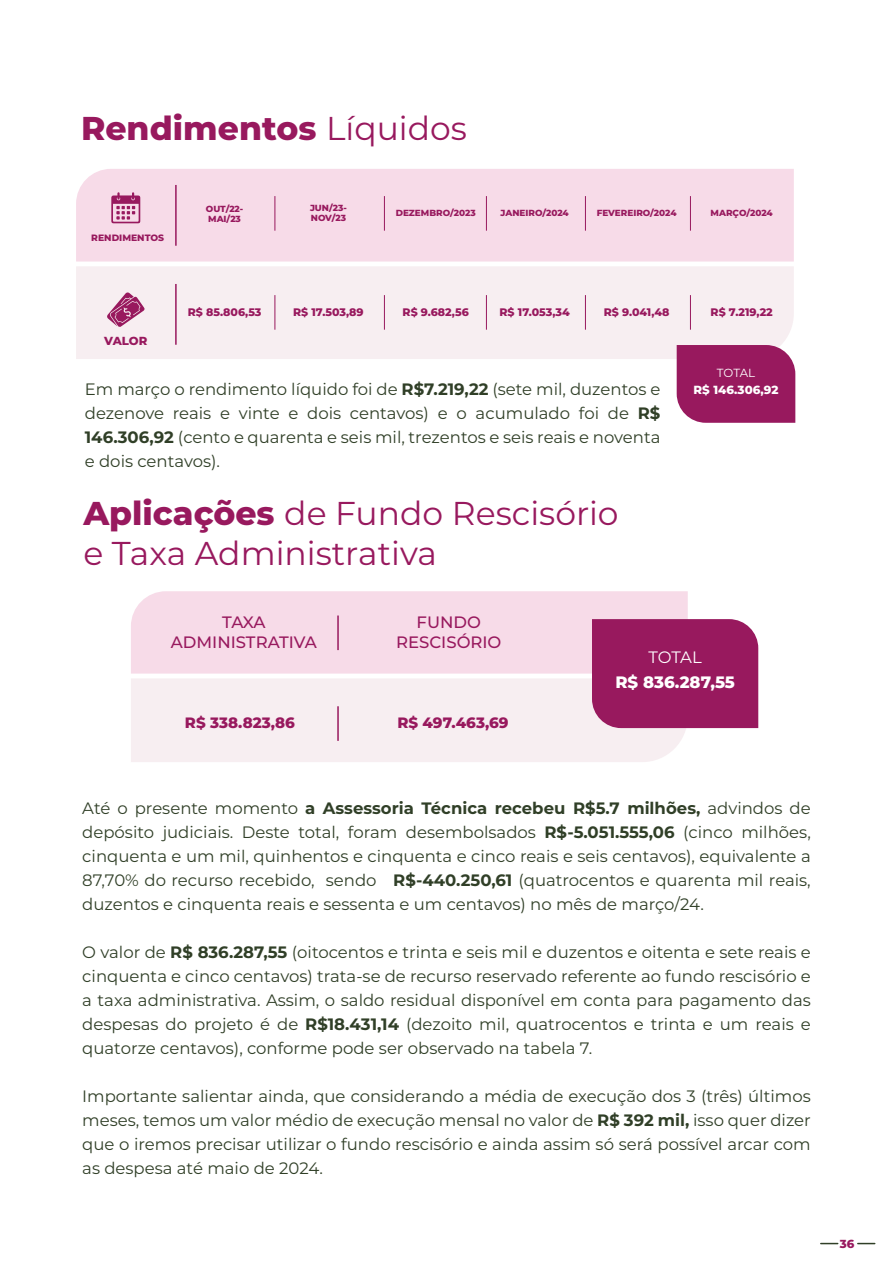
<style>
.page{position:relative;width:893px;height:1263px;background:#fff}
.page>*{position:absolute;margin:0;border:0;box-sizing:border-box;transform-origin:0 0}
.t1{font:33px/39.6px "Montserrat";color:#98195e}
.t2{font:800 33px "Montserrat";color:#98195e}
.t3{font:16.5px/24px "Montserrat";color:#303f27;text-align:justify}
.t4{font:500 16.5px/19.8px "Montserrat";color:#98195e;text-align:center}
.t5{font:800 16.5px "Montserrat";color:#fff}
.t6{font:16.5px "Montserrat";letter-spacing:-.01em;color:#fff}
.t7{font:800 15px "Montserrat";color:#98195e}
.t8{font:800 11.7px "Montserrat";color:#fff}
.t9{font:800 11.7px "Montserrat";color:#98195e}
.t10{font:11.7px "Montserrat";letter-spacing:-.01em;color:#fff}
.t11{font:800 10.95px "Montserrat";color:#98195e}
.t12{font:800 9.15px "Montserrat";color:#98195e}
.t13{font:800 8.85px/10.6px "Montserrat";color:#98195e}
.s1{font-weight:400}
.s2{font-weight:700}
.s3{font-weight:800}
</style>
<div class="page">
<div style="left:131px;top:591px;width:557px;height:83px;background:#f7dbe8"></div>
<div style="left:131px;top:679px;width:557px;height:83px;background:#f7eef1"></div>
<div style="left:592px;top:619px;width:166px;height:109px;background:#98195e"></div>
<hr style="left:337px;top:615px;width:2px;height:35px;background:#98195e">
<hr style="left:337px;top:706px;width:2px;height:35px;background:#98195e">
<div style="left:76px;top:169px;width:718px;height:92px;background:#f7dbe8"></div>
<div style="left:76px;top:266px;width:718px;height:93px;background:#f7eef1"></div>
<svg style="left:111px;top:192px;width:29px;height:31px"></svg>
<svg style="left:107px;top:292px;width:38px;height:35px"></svg>
<div style="left:677px;top:345px;width:118px;height:78px;background:#98195e"></div>
<hr style="left:175px;top:185px;width:2px;height:61px;background:#98195e">
<hr style="left:175px;top:284px;width:2px;height:61px;background:#98195e">
<hr style="left:275px;top:196px;width:1px;height:35px;background:#98195e">
<hr style="left:384px;top:196px;width:1px;height:35px;background:#98195e">
<hr style="left:275px;top:295px;width:1px;height:35px;background:#98195e">
<hr style="left:384px;top:295px;width:1px;height:35px;background:#98195e">
<hr style="left:486px;top:196px;width:1px;height:35px;background:#98195e">
<hr style="left:486px;top:295px;width:1px;height:35px;background:#98195e">
<hr style="left:585px;top:196px;width:1px;height:35px;background:#98195e">
<hr style="left:585px;top:295px;width:1px;height:35px;background:#98195e">
<hr style="left:690px;top:196px;width:1px;height:35px;background:#98195e">
<hr style="left:690px;top:295px;width:1px;height:35px;background:#98195e">
<svg style="left:858px;top:1243px;width:17px;height:1px"></svg>
<svg style="left:821px;top:1243px;width:17px;height:1px"></svg>
<h1 class="t2" style="left:81px;top:104px;width:387px">Rendimentos <span class="s1">Líquidos</span></h1>
<p class="t12" style="left:91px;top:231px;width:74px">RENDIMENTOS</p>
<p class="t13" style="left:206px;top:203px;width:39px">OUT/22-<br>MAI/23</p>
<p class="t13" style="left:310px;top:202px;width:38px">JUN/23-<br>NOV/23</p>
<p class="t13" style="left:396px;top:207px;width:82px">DEZEMBRO/2023</p>
<p class="t13" style="left:501px;top:207px;width:70px">JANEIRO/2024</p>
<p class="t13" style="left:597px;top:207px;width:82px">FEVEREIRO/2024</p>
<p class="t13" style="left:711px;top:207px;width:64px">MARÇO/2024</p>
<p class="t9" style="left:104px;top:332px;width:45px">VALOR</p>
<p class="t11" style="left:188px;top:304px;width:75px">R$ 85.806,53</p>
<p class="t11" style="left:293px;top:304px;width:72px">R$ 17.503,89</p>
<p class="t11" style="left:403px;top:304px;width:68px">R$ 9.682,56</p>
<p class="t11" style="left:500px;top:304px;width:72px">R$ 17.053,34</p>
<p class="t11" style="left:604px;top:304px;width:67px">R$ 9.041,48</p>
<p class="t3" style="left:85px;top:377px;width:577px">Em março o rendimento líquido foi de <span class="s2">R$7.219,22</span> (sete mil, duzentos e dezenove reais e vinte e dois centavos) e o acumulado foi de <span class="s2">R$ 146.306,92</span> (cento e quarenta e seis mil, trezentos e seis reais e noventa e dois centavos).</p>
<h1 class="t1" style="left:83px;top:492px;width:537px"><span class="s3">Aplicações</span> de Fundo Rescisório e Taxa Administrativa</h1>
<p class="t4" style="left:171px;top:611px;width:148px">TAXA<br>ADMINISTRATIVA</p>
<p class="t4" style="left:396px;top:611px;width:107px">FUNDO<br>RESCISÓRIO</p>
<p class="t11" style="left:711px;top:304px;width:64px">R$ 7.219,22</p>
<p class="t10" style="left:717px;top:364px;width:40px">TOTAL</p>
<p class="t8" style="left:694px;top:382px;width:86px">R$ 146.306,92</p>
<p class="t6" style="left:648px;top:646px;width:55px">TOTAL</p>
<p class="t7" style="left:185px;top:712px;width:111px">R$ 338.823,86</p>
<p class="t7" style="left:397px;top:712px;width:113px">R$ 497.463,69</p>
<p class="t5" style="left:615px;top:670px;width:121px">R$ 836.287,55</p>
<p class="t3" style="left:82px;top:795px;width:730px">Até o presente momento <span class="s2">a Assessoria Técnica recebeu R$5.7 milhões,</span> advindos de depósito judiciais. Deste total, foram desembolsados <span class="s2">R$-5.051.555,06</span> (cinco milhões, cinquenta e um mil, quinhentos e cinquenta e cinco reais e seis centavos), equivalente a 87,70% do recurso recebido, sendo <span class="s2">R$-440.250,61</span> (quatrocentos e quarenta mil reais, duzentos e cinquenta reais e sessenta e um centavos) no mês de março/24.</p>
<p class="t3" style="left:82px;top:939px;width:730px">O valor de <span class="s2">R$ 836.287,55</span> (oitocentos e trinta e seis mil e duzentos e oitenta e sete reais e cinquenta e cinco centavos) trata-se de recurso reservado referente ao fundo rescisório e a taxa administrativa. Assim, o saldo residual disponível em conta para pagamento das despesas do projeto é de <span class="s2">R$18.431,14</span> (dezoito mil, quatrocentos e trinta e um reais e quatorze centavos), conforme pode ser observado na tabela 7.</p>
<p class="t3" style="left:82px;top:1083px;width:730px">Importante salientar ainda, que considerando a média de execução dos 3 (três) últimos meses, temos um valor médio de execução mensal no valor de <span class="s2">R$ 392 mil,</span> isso quer dizer que o iremos precisar utilizar o fundo rescisório e ainda assim só será possível arcar com as despesa até maio de 2024.</p>
<p class="t9" style="left:840px;top:1235px;width:16px">36</p>
</div>
